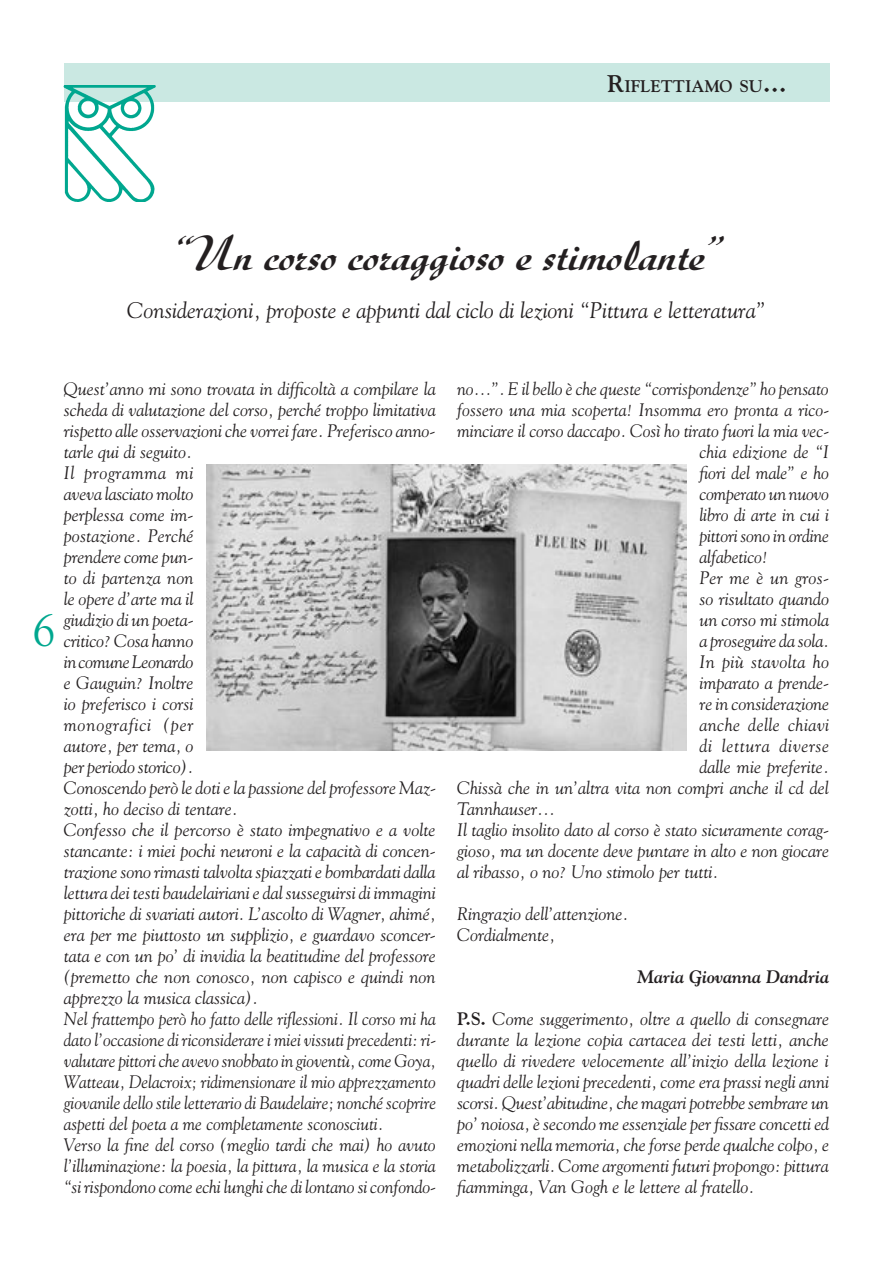
<style>
.page{position:relative;width:893px;height:1263px;background:#fff}
.page>*{position:absolute;margin:0;border:0;box-sizing:border-box;transform-origin:0 0}
.t1{font:700 49.5px "Diskus LT Std";letter-spacing:-.01em;color:#231f20}
.t2{font:45px "Goudy Std";color:#00a78f}
.t3{font:italic 22.5px "Goudy Std";color:#231f20}
.t4{font:italic 18px/21px "Goudy Std";color:#231f20}
.t5{font:italic 700 18px "Goudy Std";color:#231f20}
.t6{font:italic 18px "Goudy Std";letter-spacing:.025em;color:#231f20}
.t7{font:italic 18px "Goudy Std";letter-spacing:.035em;color:#231f20}
.t8{font:italic 18px "Goudy Std";letter-spacing:.02em;color:#231f20}
.t9{font:700 16.8px "Goudy Std";color:#231f20}
.s1{font-size:24px}
.s2{font-weight:700;font-style:normal}
</style>
<div class="page">
<div style="left:64px;top:64px;width:765px;height:38px;background:#cae8e2"></div>
<img style="left:64px;top:85px;width:92px;height:117px">
<img style="left:206px;top:465px;width:481px;height:286px">
<p class="t9" style="left:607px;top:76px;width:181px"><span class="s1">R</span>IFLETTIAMO SU<span class="s1">…</span></p>
<h1 class="t1" style="left:172px;top:225px;width:549px">“Un corso coraggioso e stimolante”</h1>
<p class="t3" style="left:127px;top:297px;width:640px">Considerazioni, proposte e appunti dal ciclo di lezioni “Pittura e letteratura”</p>
<h2 class="t2" style="left:33px;top:602px;width:24px">6</h2>
<p class="t4" style="left:64px;top:378px;width:374px">Quest’anno mi sono trovata in difficoltà a compilare la scheda di valutazione del corso, perché troppo limitativa rispetto alle osservazioni che vorrei fare. Preferisco anno&shy;tarle qui di seguito.<br>Il programma mi<br>aveva lasciato molto<br>perplessa come im-<br>postazione. Perché<br>prendere come pun-<br>to di partenza non<br>le opere d’arte ma il<br>giudizio di un poeta-<br>critico? Cosa hanno<br>in comune Leonardo<br>e Gauguin? Inoltre<br>io preferisco i corsi<br>monografici (per<br>autore, per tema, o<br>per periodo storico).<br>Conoscendo però le doti e la passione del professore Maz&shy;zotti, ho deciso di tentare.<br>Confesso che il percorso è stato impegnativo e a volte stancante: i miei pochi neuroni e la capacità di concen&shy;trazione sono rimasti talvolta spiazzati e bombardati dalla lettura dei testi baudelairiani e dal susseguirsi di immagini pittoriche di svariati autori. L’ascolto di Wagner, ahimé, era per me piuttosto un supplizio, e guardavo sconcer&shy;tata e con un po’ di invidia la beatitudine del professore (premetto che non conosco, non capisco e quindi non apprezzo la musica classica).<br>Nel frattempo però ho fatto delle riflessioni. Il corso mi ha dato l’occasione di riconsiderare i miei vissuti precedenti: ri&shy;valutare pittori che avevo snobbato in gioventù, come Goya, Watteau, Delacroix; ridimensionare il mio apprezzamento giovanile dello stile letterario di Baudelaire; nonché scoprire aspetti del poeta a me completamente sconosciuti.<br>Verso la fine del corso (meglio tardi che mai) ho avuto l’illuminazione: la poesia, la pittura, la musica e la storia “si rispondono come echi lunghi che di lontano si confondo-</p>
<p class="t4" style="left:457px;top:378px;width:373px">no…”. E il bello è che queste “corrispondenze” ho pensato</p>
<p class="t4" style="left:457px;top:399px;width:374px">fossero una mia scoperta! Insomma ero pronta a rico-</p>
<p class="t4" style="left:457px;top:420px;width:374px">minciare il corso daccapo. Così ho tirato fuori la mia vec-</p>
<p class="t4" style="left:699px;top:441px;width:131px">chia edizione de “I</p>
<p class="t4" style="left:699px;top:462px;width:131px">fiori del male” e ho</p>
<p class="t4" style="left:699px;top:483px;width:131px">comperato un nuovo</p>
<p class="t4" style="left:699px;top:504px;width:131px">libro di arte in cui i</p>
<p class="t4" style="left:699px;top:525px;width:131px">pittori sono in ordine</p>
<p class="t4" style="left:699px;top:546px;width:70px">alfabetico!</p>
<p class="t4" style="left:699px;top:567px;width:131px">Per me è un gros-</p>
<p class="t4" style="left:699px;top:588px;width:131px">so risultato quando</p>
<p class="t4" style="left:699px;top:609px;width:131px">un corso mi stimola</p>
<p class="t4" style="left:699px;top:630px;width:131px">a proseguire da sola.</p>
<p class="t8" style="left:699px;top:651px;width:131px">In più stavolta ho</p>
<p class="t4" style="left:699px;top:672px;width:131px">imparato a prende-</p>
<p class="t4" style="left:699px;top:693px;width:131px">re in considerazione</p>
<p class="t6" style="left:699px;top:714px;width:131px">anche delle chiavi</p>
<p class="t7" style="left:699px;top:735px;width:131px">di lettura diverse</p>
<p class="t4" style="left:699px;top:756px;width:131px">dalle mie preferite.</p>
<p class="t4" style="left:457px;top:777px;width:373px">Chissà che in un’altra vita non compri anche il cd del</p>
<p class="t4" style="left:457px;top:798px;width:99px">Tannhauser…</p>
<p class="t4" style="left:457px;top:819px;width:374px">Il taglio insolito dato al corso è stato sicuramente corag-</p>
<p class="t4" style="left:457px;top:840px;width:374px">gioso, ma un docente deve puntare in alto e non giocare</p>
<p class="t4" style="left:457px;top:861px;width:263px">al ribasso, o no? Uno stimolo per tutti.</p>
<p class="t4" style="left:457px;top:903px;width:173px">Ringrazio dell’attenzione.<br>Cordialmente,</p>
<p class="t5" style="left:637px;top:966px;width:194px">Maria Giovanna Dandria</p>
<p class="t4" style="left:457px;top:1008px;width:374px;text-align:justify"><span class="s2">P.S.</span> Come suggerimento, oltre a quello di consegnare durante la lezione copia cartacea dei testi letti, anche quello di rivedere velocemente all’inizio della lezione i quadri delle lezioni precedenti, come era prassi negli anni scorsi. Quest’abitudine, che magari potrebbe sembrare un po’ noiosa, è secondo me essenziale per fissare concetti ed emozioni nella memoria, che forse perde qualche colpo, e metabolizzarli. Come argomenti futuri propongo: pittura fiamminga, Van Gogh e le lettere al fratello.</p>
</div>
